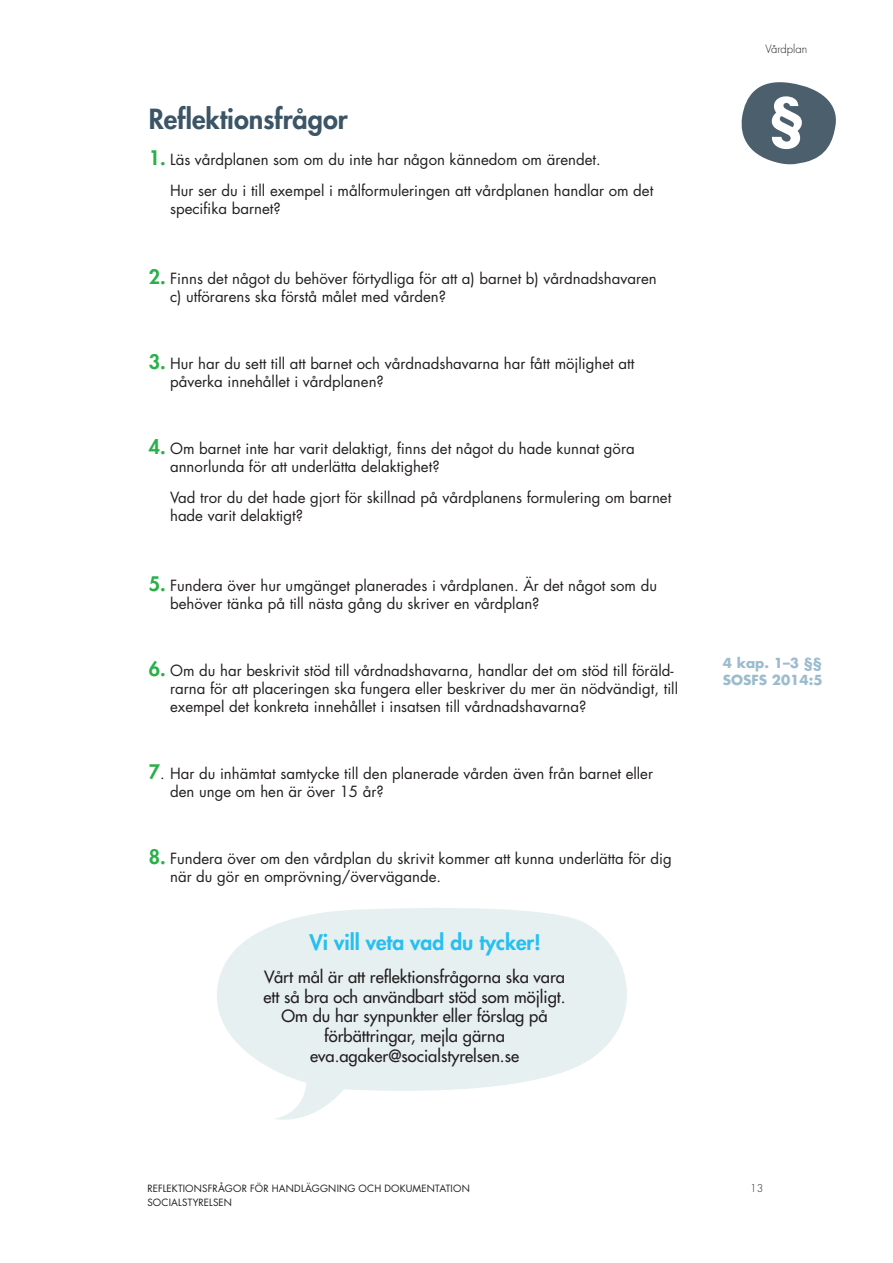
<style>
.page{position:relative;width:893px;height:1263px;background:#fff}
.page>*{position:absolute;margin:0;border:0;box-sizing:border-box;transform-origin:0 0}
.t1{font:700 52.5px "Futura Std";color:#fff}
.H2_utan_streck_orang{font:800 27px "Futura Std";color:#3b5566}
.vi_vill_veta{font:800 21px "Futura Std";color:#26bff0}
.Vi_vill_veta_text{font:500 16.5px/19.8px "Futura Std";color:#231f20;text-align:center}
.text_med_siffror{font:15px/18px "Futura Std";color:#231f20}
.sista_brödtext{font:15px/18px "Futura Std";color:#231f20}
.hänvisning{font:700 13.5px/16.2px "Futura Std";color:#9cbcce}
.t2{font:300 11.25px "Futura Std";color:#231f20}
.t3{font:300 10.5px "Futura Std";color:#231f20}
.t4{font:9.75px "Futura Std";letter-spacing:.02em;color:#231f20}
.s1{font-weight:800;font-size:19.5px;color:#2ab049}
</style>
<div class="page">
<svg style="left:742px;top:82px;width:94px;height:83px"></svg>
<svg style="left:217px;top:908px;width:410px;height:212px;fill:#e7f0f1"></svg>
<p class="H2_utan_streck_orang" style="left:149px;top:102px;width:200px">Reflektionsfrågor</p>
<p class="text_med_siffror" style="left:149px;top:151px;width:453px"><span class="s1">1.</span> Läs vårdplanen som om du inte har någon kännedom om ärendet.</p>
<p class="sista_brödtext" style="left:170px;top:181px;width:485px">Hur ser du i till exempel i målformuleringen att vårdplanen handlar om det specifika barnet?</p>
<p class="text_med_siffror" style="left:170px;top:270px;width:488px;text-indent:-21px"><span class="s1">2.</span> Finns det något du behöver förtydliga för att a) barnet b) vårdnadshavaren c) utförarens ska förstå målet med vården?</p>
<p class="text_med_siffror" style="left:170px;top:355px;width:466px;text-indent:-21px"><span class="s1">3.</span> Hur har du sett till att barnet och vårdnadshavarna har fått möjlighet att påverka innehållet i vårdplanen?</p>
<p class="text_med_siffror" style="left:170px;top:439px;width:466px;text-indent:-21px"><span class="s1">4.</span> Om barnet inte har varit delaktigt, finns det något du hade kunnat göra annorlunda för att underlätta delaktighet?</p>
<p class="sista_brödtext" style="left:170px;top:488px;width:503px">Vad tror du det hade gjort för skillnad på vårdplanens formulering om barnet hade varit delaktigt?</p>
<p class="text_med_siffror" style="left:170px;top:576px;width:488px;text-indent:-21px"><span class="s1">5.</span> Fundera över hur umgänget planerades i vårdplanen. Är det något som du behöver tänka på till nästa gång du skriver en vårdplan?</p>
<p class="t2" style="left:765px;top:42px;width:43px">Vårdplan</p>
<h1 class="t1" style="left:769px;top:82px;width:38px">§</h1>
<p class="text_med_siffror" style="left:170px;top:661px;width:509px;text-indent:-21px"><span class="s1">6.</span> Om du har beskrivit stöd till vårdnadshavarna, handlar det om stöd till föräld&shy;rarna för att placeringen ska fungera eller beskriver du mer än nödvändigt, till exempel det konkreta innehållet i insatsen till vårdnadshavarna?</p>
<p class="hänvisning" style="left:723px;top:655px;width:101px">4 kap. 1–3 §§<br>SOSFS 2014:5</p>
<p class="text_med_siffror" style="left:170px;top:764px;width:484px;text-indent:-21px"><span class="s1">7</span>. Har du inhämtat samtycke till den planerade vården även från barnet eller den unge om hen är över 15 år?</p>
<p class="text_med_siffror" style="left:170px;top:849px;width:503px;text-indent:-21px"><span class="s1">8.</span> Fundera över om den vårdplan du skrivit kommer att kunna underlätta för dig när du gör en omprövning/övervägande.</p>
<p class="vi_vill_veta" style="left:309px;top:929px;width:233px">Vi vill veta vad du tycker!</p>
<p class="Vi_vill_veta_text" style="left:264px;top:967px;width:304px">Vårt mål är att reflektionsfrågorna ska vara ett så bra och användbart stöd som möjligt.<br>Om du har synpunkter eller förslag på förbättringar, mejla gärna eva.agaker@socialstyrelsen.se</p>
<p class="t4" style="left:147px;top:1182px;width:324px">REFLEKTIONSFRÅGOR FÖR HANDLÄGGNING OCH DOKUMENTATION</p>
<p class="t3" style="left:750px;top:1182px;width:15px">13</p>
<p class="t4" style="left:147px;top:1196px;width:86px">SOCIALSTYRELSEN</p>
</div>
